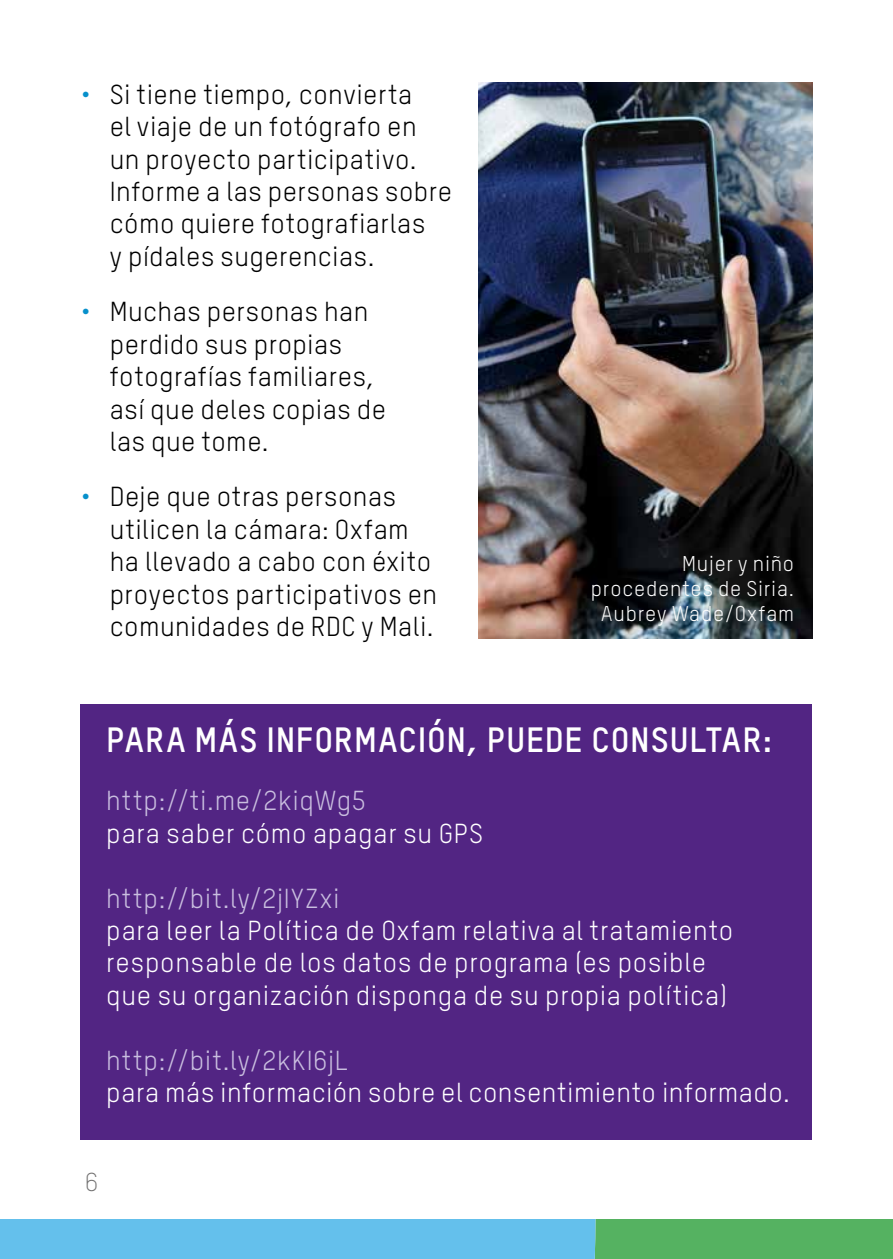
<style>
.page{position:relative;width:893px;height:1259px;background:#fff}
.page>*{position:absolute;margin:0;border:0;box-sizing:border-box;transform-origin:0 0}
.t1{font:700 34.5px "Oxfam TSTARPRO";letter-spacing:.025em;color:#fff}
.t2{font:27px/32.4px "Oxfam TSTARPRO";letter-spacing:.015em;color:#000}
.t3{font:27px/32.4px "Oxfam TSTARPRO";letter-spacing:.025em;color:#fff}
.t4{font:27px "Oxfam TSTARPRO";letter-spacing:.03em;color:#c9bedf}
.t5{font:300 25.5px "Oxfam TSTARPRO";color:#706f6f}
.t6{font:21px/25.2px "Oxfam TSTARPRO";letter-spacing:.035em;color:#fcfcfc;text-align:right}
.s1{color:#0790cb}
</style>
<div class="page">
<div style="left:81px;top:704px;width:731px;height:436px;background:#522583"></div>
<img style="left:479px;top:83px;width:333px;height:556px">
<svg style="left:0;top:1219px;width:893px;height:40px;background:#5fbbbd"></svg>
<p class="t2" style="left:110px;top:78px;width:344px;text-indent:-29px"><span class="s1">•</span> Si tiene tiempo, convierta<br>el viaje de un fotógrafo en un proyecto participativo.<br>Informe a las personas sobre cómo quiere fotografiarlas<br>y pídales sugerencias.</p>
<p class="t2" style="left:110px;top:295px;width:278px;text-indent:-29px"><span class="s1">•</span> Muchas personas han perdido sus propias fotografías familiares, así que deles copias de las que tome.</p>
<p class="t2" style="left:110px;top:480px;width:329px;text-indent:-29px"><span class="s1">•</span> Deje que otras personas utilicen la cámara: Oxfam ha llevado a cabo con éxito proyectos participativos en comunidades de RDC y Mali.</p>
<p class="t6" style="left:591px;top:550px;width:205px">Mujer y niño procedentes de Siria.<br>Aubrey Wade/Oxfam</p>
<p class="t1" style="left:106px;top:718px;width:667px">PARA MÁS INFORMACIÓN, PUEDE CONSULTAR:</p>
<p class="t4" style="left:106px;top:784px;width:261px">http://ti.me/2kiqWg5</p>
<p class="t3" style="left:106px;top:816px;width:378px">para saber cómo apagar su GPS</p>
<p class="t4" style="left:106px;top:881px;width:235px">http://bit.ly/2jIYZxi</p>
<p class="t3" style="left:106px;top:914px;width:628px">para leer la Política de Oxfam relativa al tratamiento responsable de los datos de programa (es posible que su organización disponga de su propia política)</p>
<p class="t4" style="left:106px;top:1043px;width:243px">http://bit.ly/2kKI6jL</p>
<p class="t3" style="left:106px;top:1076px;width:685px">para más información sobre el consentimiento informado.</p>
<p class="t5" style="left:85px;top:1166px;width:15px">6</p>
</div>
